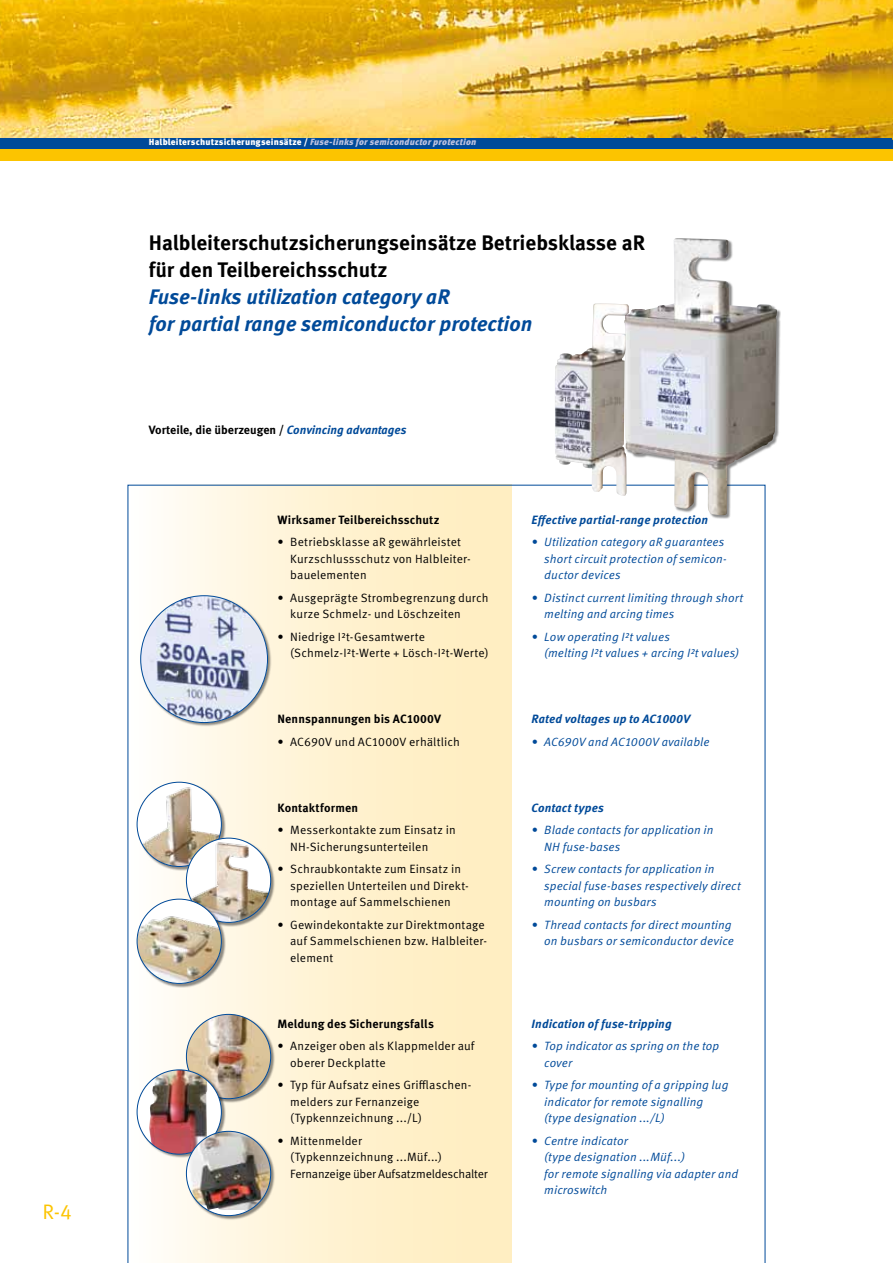
<style>
.page{position:relative;width:893px;height:1263px;background:#fff}
.page>*{position:absolute;margin:0;border:0;box-sizing:border-box;transform-origin:0 0}
.t1{font:700 21px/27px "Meta Pro";color:#000}
.t2{font:italic 700 21px/27px "Meta Pro";color:#004a99}
.t3{font:21px "Meta Pro";color:#fcc400}
.t4{font:12px/16.5px "Meta Pro";letter-spacing:.01em;color:#000}
.t5{font:italic 12px/16.5px "Meta Pro";letter-spacing:.01em;color:#004a99}
.t6{font:700 12px "Meta Pro";letter-spacing:.01em;color:#000}
.t7{font:italic 700 12px "Meta Pro";letter-spacing:.01em;color:#004a99}
.t8{font:italic 900 9px "Meta Pro";letter-spacing:.02em;color:#bcc1df}
.s1{font-style:normal;color:#fff}
.s2{font-style:italic;color:#004a99}
</style>
<div class="page">
<img style="left:0;top:0;width:893px;height:138px">
<svg style="left:128px;top:485px;width:637px;height:778px"></svg>
<div style="left:0;top:138px;width:893px;height:11px;background:#004a99"></div>
<div style="left:0;top:149px;width:893px;height:12px;background:#fcc400"></div>
<div style="left:140px;top:595px;width:132px;height:132px;background:#000;opacity:.45"></div>
<img style="left:141px;top:596px;width:126px;height:126px;border-radius:63px">
<div style="left:137px;top:782px;width:89px;height:89px;background:#000;opacity:.45"></div>
<img style="left:137px;top:782px;width:84px;height:84px;border-radius:42px">
<div style="left:186px;top:838px;width:89px;height:89px;background:#000;opacity:.45"></div>
<img style="left:186px;top:838px;width:85px;height:84px;border-radius:42px">
<div style="left:137px;top:899px;width:89px;height:89px;background:#000;opacity:.45"></div>
<img style="left:137px;top:899px;width:84px;height:84px;border-radius:42px">
<img style="left:555px;top:303px;width:69px;height:193px">
<div style="left:624px;top:238px;width:157px;height:281px;background:#000;opacity:.45"></div>
<img style="left:624px;top:238px;width:153px;height:277px">
<div style="left:186px;top:1014px;width:89px;height:89px;background:#000;opacity:.45"></div>
<img style="left:186px;top:1014px;width:85px;height:85px;border-radius:42px">
<div style="left:137px;top:1069px;width:89px;height:90px;background:#000;opacity:.45"></div>
<div style="left:137px;top:1070px;width:84px;height:84px;background:#fff;border-radius:50%"></div>
<img style="left:149px;top:1070px;width:58px;height:84px">
<div style="left:186px;top:1131px;width:89px;height:89px;background:#000;opacity:.45"></div>
<img style="left:186px;top:1131px;width:85px;height:80px">
<h1 class="t3" style="left:43px;top:1199px;width:31px">R-4</h1>
<p class="t8" style="left:149px;top:136px;width:329px"><span class="s1">Halbleiterschutzsicherungseinsätze /</span> Fuse-links for semiconductor protection</p>
<h1 class="t1" style="left:149px;top:229px;width:498px">Halbleiterschutzsicherungseinsätze Betriebsklasse aR für den Teilbereichsschutz</h1>
<h1 class="t2" style="left:149px;top:283px;width:385px">Fuse-links utilization category aR<br>for partial range semiconductor protection</h1>
<p class="t6" style="left:149px;top:422px;width:259px">Vorteile, die überzeugen / <span class="s2">Convincing advantages</span></p>
<p class="t6" style="left:277px;top:512px;width:164px">Wirksamer Teilbereichsschutz</p>
<p class="t4" style="left:290px;top:534px;width:182px;text-indent:-13px">• Betriebsklasse aR gewährleistet<br>Kurzschlussschutz von Halbleiter&shy;bauelementen</p>
<p class="t4" style="left:290px;top:589px;width:200px;text-indent:-13px">• Ausgeprägte Strombegrenzung durch kurze Schmelz- und Löschzeiten</p>
<p class="t4" style="left:290px;top:628px;width:200px;text-indent:-13px">• Niedrige I²t-Gesamtwerte (Schmelz-I²t-Werte + Lösch-I²t-Werte)</p>
<p class="t6" style="left:277px;top:711px;width:165px">Nennspannungen bis AC1000V</p>
<p class="t4" style="left:277px;top:733px;width:184px">• AC690V und AC1000V erhältlich</p>
<p class="t6" style="left:277px;top:800px;width:82px">Kontaktformen</p>
<p class="t4" style="left:290px;top:822px;width:167px;text-indent:-13px">• Messerkontakte zum Einsatz in<br>NH-Sicherungsunterteilen</p>
<p class="t4" style="left:290px;top:861px;width:180px;text-indent:-13px">• Schraubkontakte zum Einsatz in speziellen Unterteilen und Direkt&shy;montage auf Sammelschienen</p>
<p class="t4" style="left:290px;top:916px;width:198px;text-indent:-13px">• Gewindekontakte zur Direktmontage auf Sammelschienen bzw. Halbleiter&shy;element</p>
<p class="t6" style="left:277px;top:1016px;width:158px">Meldung des Sicherungsfalls</p>
<p class="t4" style="left:290px;top:1038px;width:186px;text-indent:-13px">• Anzeiger oben als Klappmelder auf oberer Deckplatte</p>
<p class="t4" style="left:290px;top:1077px;width:183px;text-indent:-13px">• Typ für Aufsatz eines Grifflaschen&shy;melders zur Fernanzeige (Typkennzeichnung .../L)</p>
<p class="t4" style="left:290px;top:1132px;width:199px;text-indent:-13px">• Mittenmelder<br>(Typkennzeichnung ...Müf...)<br>Fernanzeige über Aufsatzmeldeschalter</p>
<p class="t7" style="left:531px;top:512px;width:178px">Effective partial-range protection</p>
<p class="t5" style="left:544px;top:534px;width:184px;text-indent:-13px">• Utilization category aR guarantees short circuit protection of semicon&shy;ductor devices</p>
<p class="t5" style="left:544px;top:590px;width:200px;text-indent:-13px">• Distinct current limiting through short melting and arcing times</p>
<p class="t5" style="left:544px;top:629px;width:196px;text-indent:-13px">• Low operating I²t values<br>(melting I²t values + arcing I²t values)</p>
<p class="t7" style="left:531px;top:711px;width:160px">Rated voltages up to AC1000V</p>
<p class="t5" style="left:531px;top:734px;width:180px">• AC690V and AC1000V available</p>
<p class="t7" style="left:531px;top:800px;width:74px">Contact types</p>
<p class="t5" style="left:544px;top:822px;width:171px;text-indent:-13px">• Blade contacts for application in<br>NH fuse-bases</p>
<p class="t5" style="left:544px;top:861px;width:198px;text-indent:-13px">• Screw contacts for application in special fuse-bases respectively direct mounting on busbars</p>
<p class="t5" style="left:531px;top:917px;width:204px;text-align:right">• Thread contacts for direct mounting on busbars or semiconductor device</p>
<p class="t7" style="left:531px;top:1016px;width:142px">Indication of fuse-tripping</p>
<p class="t5" style="left:544px;top:1038px;width:176px;text-indent:-13px">• Top indicator as spring on the top cover</p>
<p class="t5" style="left:544px;top:1077px;width:186px;text-indent:-13px">• Type for mounting of a gripping lug indicator for remote signalling (type designation .../L)</p>
<p class="t5" style="left:544px;top:1133px;width:195px;text-indent:-13px">• Centre indicator<br>(type designation ...Müf...)<br>for remote signalling via adapter and microswitch</p>
</div>
